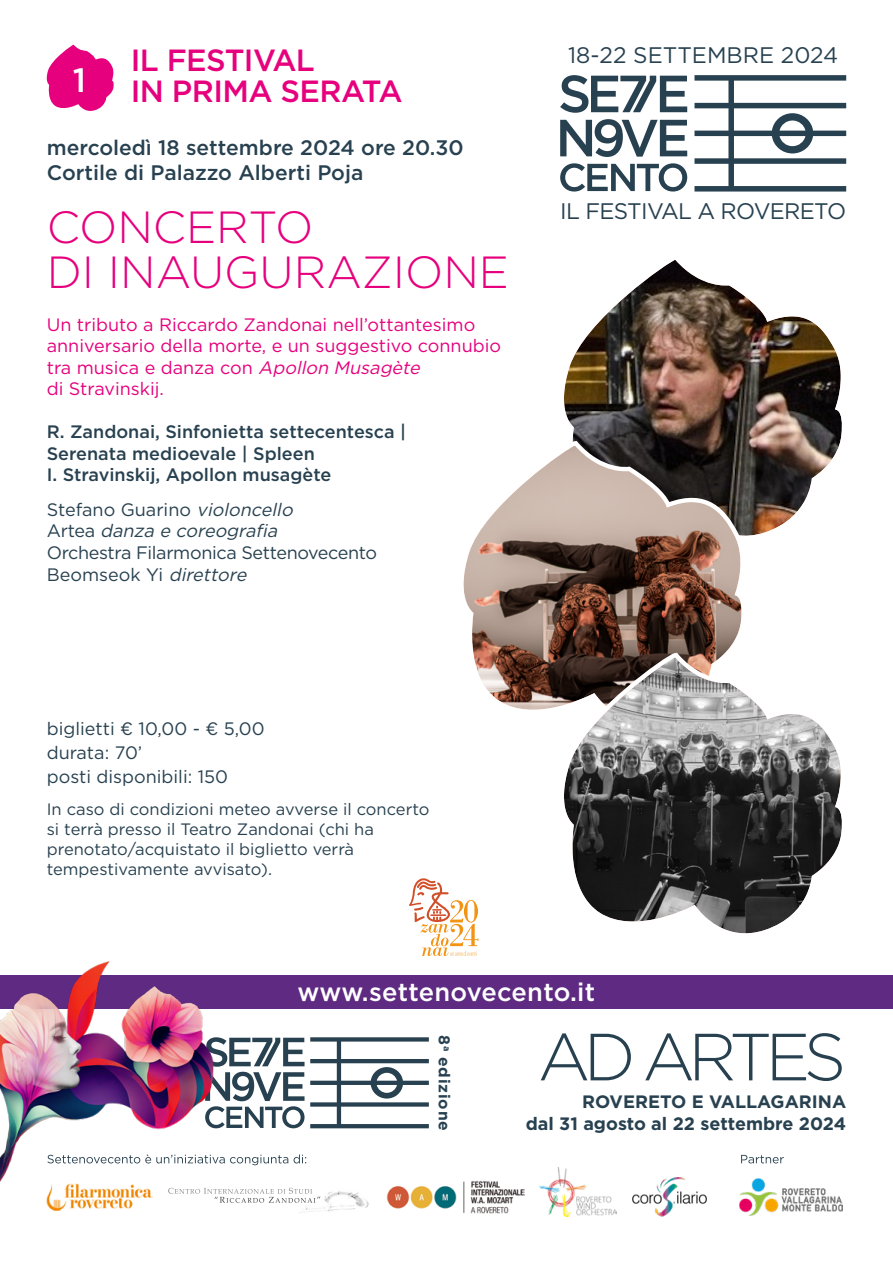
<style>
.page{position:relative;width:893px;height:1263px;background:#fff}
.page>*{position:absolute;margin:0;border:0;box-sizing:border-box;transform-origin:0 0}
.t1{font:300 66.6px "Gotham";letter-spacing:-.1em;color:#284150}
.t2{font:300 45px/45px "Gotham";color:#e6007d}
.t3{font:500 33.75px "Gotham";color:#fff}
.t4{font:500 30.6px/30.6px "Gotham";letter-spacing:-.02em;color:#e6007d}
.t5{font:500 25.5px "Gotham";letter-spacing:.01em;color:#fff}
.t6{font:22.5px "Gotham";letter-spacing:-.03em;color:#284150}
.t7{font:22.5px "Gotham";color:#284150}
.t8{font:500 21px/25.2px "Gotham";color:#284150}
.t9{font:18px/21.6px "Gotham";color:#e6007d}
.t10{font:18px/21.6px "Gotham";letter-spacing:-.02em;color:#284150}
.t11{font:500 18px/21.6px "Gotham";color:#284150}
.t12{font:18px/24px "Gotham";color:#284150}
.t13{font:700 18px/22px "Gotham";color:#284150;text-align:right}
.t14{font:16.5px/19.8px "Gotham";color:#284150}
.t15{font:700 15.75px "Gotham";letter-spacing:.05em;color:#284150}
.s1{font-style:italic}
</style>
<div class="page">
<svg style="left:224px;top:1154px;width:82px;height:11px"></svg>
<img style="left:47px;top:1191px;width:106px;height:19px">
<img style="left:387px;top:1180px;width:137px;height:33px">
<img style="left:299px;top:1191px;width:70px;height:22px">
<svg style="left:168px;top:1188px;width:152px;height:15px"></svg>
<img style="left:540px;top:1167px;width:77px;height:49px">
<img style="left:632px;top:1177px;width:75px;height:39px">
<img style="left:740px;top:1179px;width:102px;height:36px">
<svg style="left:741px;top:1155px;width:43px;height:8px"></svg>
<svg style="left:694px;top:75px;width:152px;height:117px"></svg>
<svg style="left:560px;top:163px;width:127px;height:29px"></svg>
<svg style="left:560px;top:119px;width:127px;height:38px"></svg>
<svg style="left:560px;top:75px;width:127px;height:38px"></svg>
<div style="left:0;top:975px;width:893px;height:33px;background:#5f2b82"></div>
<svg style="left:224px;top:1037px;width:205px;height:91px"></svg>
<img style="left:0;top:961px;width:224px;height:230px">
<img style="left:564px;top:260px;width:278px;height:276px">
<svg style="left:463px;top:437px;width:286px;height:273px"></svg>
<svg style="left:549px;top:649px;width:293px;height:285px"></svg>
<svg style="left:409px;top:878px;width:69px;height:78px"></svg>
<svg style="left:46px;top:45px;width:68px;height:66px"></svg>
<h3 class="t4" style="left:131px;top:45px;width:273px">IL FESTIVAL<br>IN PRIMA SERATA</h3>
<p class="t8" style="left:47px;top:135px;width:418px">mercoledì 18 settembre 2024 ore 20.30<br>Cortile di Palazzo Alberti Poja</p>
<h2 class="t2" style="left:47px;top:203px;width:464px">CONCERTO<br>DI INAUGURAZIONE</h2>
<p class="t9" style="left:47px;top:313px;width:456px">Un tributo a Riccardo Zandonai nell’ottantesimo anniversario della morte, e un suggestivo connubio tra musica e danza con <span class="s1">Apollon Musagète<br></span>di Stravinskij.</p>
<p class="t11" style="left:47px;top:421px;width:361px">R. Zandonai, Sinfonietta settecentesca |<br>Serenata medioevale | Spleen<br>I. Stravinskij, Apollon musagète</p>
<p class="t10" style="left:47px;top:498px;width:332px">Stefano Guarino <span class="s1">violoncello<br></span>A r t e a <span class="s1">danza e coreografia<br></span>Orchestra Filarmonica Settenovecento<br>Beomseok Yi <span class="s1">direttore</span></p>
<h3 class="t3" style="left:73px;top:58px;width:15px">1</h3>
<h3 class="t7" style="left:568px;top:40px;width:272px">18-22 SETTEMBRE 2024</h3>
<h3 class="t6" style="left:560px;top:196px;width:287px">IL FESTIVAL A ROVERETO</h3>
<p class="t12" style="left:47px;top:716px;width:219px">biglietti € 10,00 - € 5,00 durata: 70’<br>posti disponibili: 150</p>
<p class="t14" style="left:47px;top:799px;width:384px">In caso di condizioni meteo avverse il concerto si terrà presso il Teatro Zandonai (chi ha prenotato/acquistato il biglietto verrà tempestivamente avvisato).</p>
<h3 class="t5" style="left:298px;top:975px;width:299px">www.settenovecento.it</h3>
<p class="t15" style="left:455px;top:1035px;width:97px;rotate:90deg">8<sup>a</sup> edizione</p>
<h1 class="t1" style="left:538px;top:1015px;width:310px">AD ARTES</h1>
<p class="t13" style="left:526px;top:1090px;width:322px">ROVERETO E VALLAGARINA<br>dal 31 agosto al 22 settembre 2024</p>
</div>
